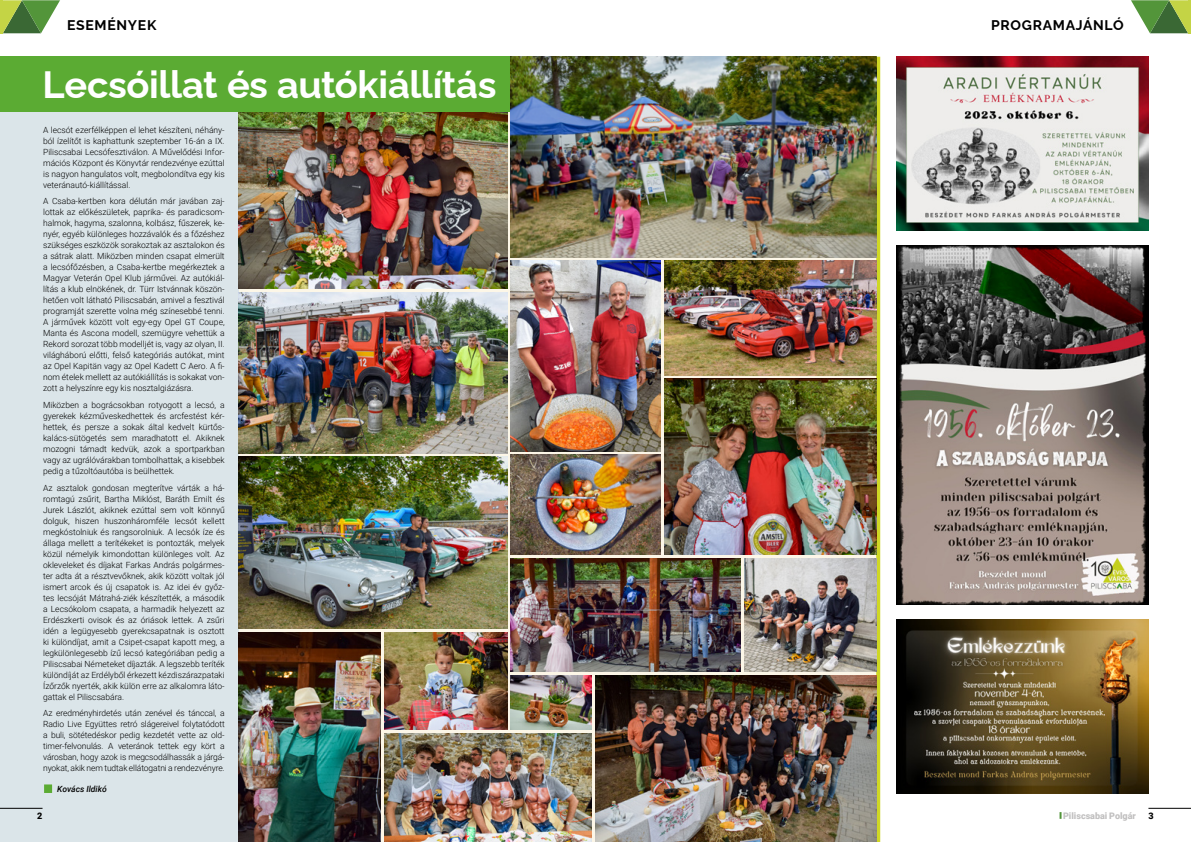
<style>
.page{position:relative;width:1191px;height:842px;background:#fff}
.page>*{position:absolute;margin:0;border:0;box-sizing:border-box;transform-origin:0 0}
.t1{font:700 38px "Raleway";letter-spacing:-.01em;color:#fff}
.t2{font:700 14px "Raleway";letter-spacing:.05em;color:#000}
.t3{font:900 9px "Roboto";color:#c1c0c0}
.t4{font:900 9px "Roboto";color:#000}
.t5{font:300 8.5px/11px "Roboto";color:#000;text-align:justify}
.t6{font:italic 500 8.5px "Roboto";color:#000}
</style>
<div class="page">
<img style="left:239px;top:112px;width:637px;height:730px">
<div style="left:0;top:112px;width:239px;height:730px;background:#dbe5e9"></div>
<div style="left:44px;top:784px;width:8px;height:9px;background:#5bab33"></div>
<svg style="left:0;top:0;width:60px;height:33px;background:#7fa65b"></svg>
<svg style="left:1131px;top:0;width:60px;height:33px;background:#7fa65b"></svg>
<hr style="left:1148px;top:808px;width:43px;height:1px;background:#000">
<hr style="left:0;top:808px;width:43px;height:1px;background:#000">
<svg style="left:1059px;top:812px;width:2px;height:7px"></svg>
<img style="left:896px;top:246px;width:252px;height:359px">
<img style="left:896px;top:620px;width:252px;height:174px">
<img style="left:896px;top:57px;width:252px;height:173px">
<div style="left:0;top:57px;width:517px;height:55px;background:#5bab33"></div>
<svg style="left:876px;top:57px;width:4px;height:785px;background:#bbbf31"></svg>
<img style="left:239px;top:112px;width:268px;height:177px">
<img style="left:239px;top:457px;width:268px;height:172px">
<img style="left:595px;top:675px;width:281px;height:167px">
<img style="left:511px;top:57px;width:365px;height:200px">
<img style="left:239px;top:632px;width:142px;height:210px">
<img style="left:664px;top:261px;width:212px;height:114px">
<img style="left:511px;top:455px;width:149px;height:100px">
<img style="left:511px;top:261px;width:149px;height:190px">
<img style="left:239px;top:292px;width:268px;height:161px">
<img style="left:384px;top:733px;width:208px;height:109px">
<img style="left:664px;top:378px;width:212px;height:177px">
<img style="left:744px;top:558px;width:132px;height:114px">
<img style="left:511px;top:558px;width:229px;height:114px">
<img style="left:384px;top:632px;width:123px;height:98px">
<img style="left:511px;top:675px;width:81px;height:55px">
<h2 class="t2" style="left:67px;top:14px;width:91px">ESEMÉNYEK</h2>
<h2 class="t2" style="left:991px;top:14px;width:134px">PROGRAMAJÁNLÓ</h2>
<h1 class="t1" style="left:43px;top:54px;width:455px">Lecsóillat és autókiállítás</h1>
<p class="t5" style="left:43px;top:124px;width:183px">A lecsót ezerfélképpen el lehet készíteni, néhány&shy;ból ízelítőt is kaphattunk szeptember 16-án a IX.<br>Piliscsabai Lecsófesztiválon. A Művelődési Infor&shy;mációs Központ és Könyvtár rendezvénye ezúttal is nagyon hangulatos volt, megbolondítva egy kis veteránautó-kiállítással.</p>
<p class="t5" style="left:43px;top:195px;width:183px">A Csaba-kertben kora délután már javában zaj&shy;lottak az előkészületek, paprika- és paradicsom&shy;halmok, hagyma, szalonna, kolbász, fűszerek, ke&shy;nyér, egyéb különleges hozzávalók és a főzéshez szükséges eszközök sorakoztak az asztalokon és a sátrak alatt. Miközben minden csapat elmerült a lecsófőzésben, a Csaba-kertbe megérkeztek a Magyar Veterán Opel Klub járművei. Az autókiál&shy;lítás a klub elnökének, dr. Türr Istvánnak köszön&shy;hetően volt látható Piliscsabán, amivel a fesztivál programját szerette volna még színesebbé tenni.<br>A járművek között volt egy-egy Opel GT Coupe, Manta és Ascona modell, szemügyre vehettük a Rekord sorozat több modelljét is, vagy az olyan, II. világháború előtti, felső kategóriás autókat, mint az Opel Kapitän vagy az Opel Kadett C Aero. A fi&shy;nom ételek mellett az autókiállítás is sokakat von&shy;zott a helyszínre egy kis nosztalgiázásra.</p>
<p class="t5" style="left:43px;top:399px;width:183px">Miközben a bográcsokban rotyogott a lecsó, a gyerekek kézműveskedhettek és arcfestést kér&shy;hettek, és persze a sokak által kedvelt kürtős&shy;kalács-sütögetés sem maradhatott el. Akiknek mozogni támadt kedvük, azok a sportparkban vagy az ugrálóvárakban tombolhattak, a kisebbek pedig a tűzoltóautóba is beülhettek.</p>
<p class="t5" style="left:43px;top:482px;width:183px">Az asztalok gondosan megterítve várták a há&shy;romtagú zsűrit, Bartha Miklóst, Baráth Emilt és Jurek Lászlót, akiknek ezúttal sem volt könnyű dolguk, hiszen huszonháromféle lecsót kellett megkóstolniuk és rangsorolniuk. A lecsók íze és állaga mellett a terítékeket is pontozták, melyek közül némelyik kimondottan különleges volt. Az okleveleket és díjakat Farkas András polgármes&shy;ter adta át a résztvevőknek, akik között voltak jól ismert arcok és új csapatok is. Az idei év győz&shy;tes lecsóját Mátrahá-ziék készítették, a második a Lecsókolom csapata, a harmadik helyezett az Erdészkerti ovisok és az óriások lettek. A zsűri idén a legügyesebb gyerekcsapatnak is osztott ki különdíjat, amit a Csipet-csapat kapott meg, a legkülönlegesebb ízű lecsó kategóriában pedig a Piliscsabai Németeket díjazták. A legszebb teríték különdíját az Erdélyből érkezett kézdiszárazpataki Ízőrzők nyerték, akik külön erre az alkalomra láto&shy;gattak el Piliscsabára.</p>
<p class="t5" style="left:43px;top:707px;width:183px">Az eredményhirdetés után zenével és tánccal, a Radio Live Együttes retró slágereivel folytatódott a buli, sötétedéskor pedig kezdetét vette az old&shy;timer-felvonulás. A veteránok tettek egy kört a városban, hogy azok is megcsodálhassák a járgá&shy;nyokat, akik nem tudtak ellátogatni a rendezvényre.</p>
<p class="t6" style="left:57px;top:783px;width:51px">Kovács Ildikó</p>
<p class="t4" style="left:37px;top:809px;width:7px">2</p>
<p class="t3" style="left:1063px;top:809px;width:74px">Piliscsabai Polgár</p>
<p class="t4" style="left:1148px;top:809px;width:7px">3</p>
</div>
